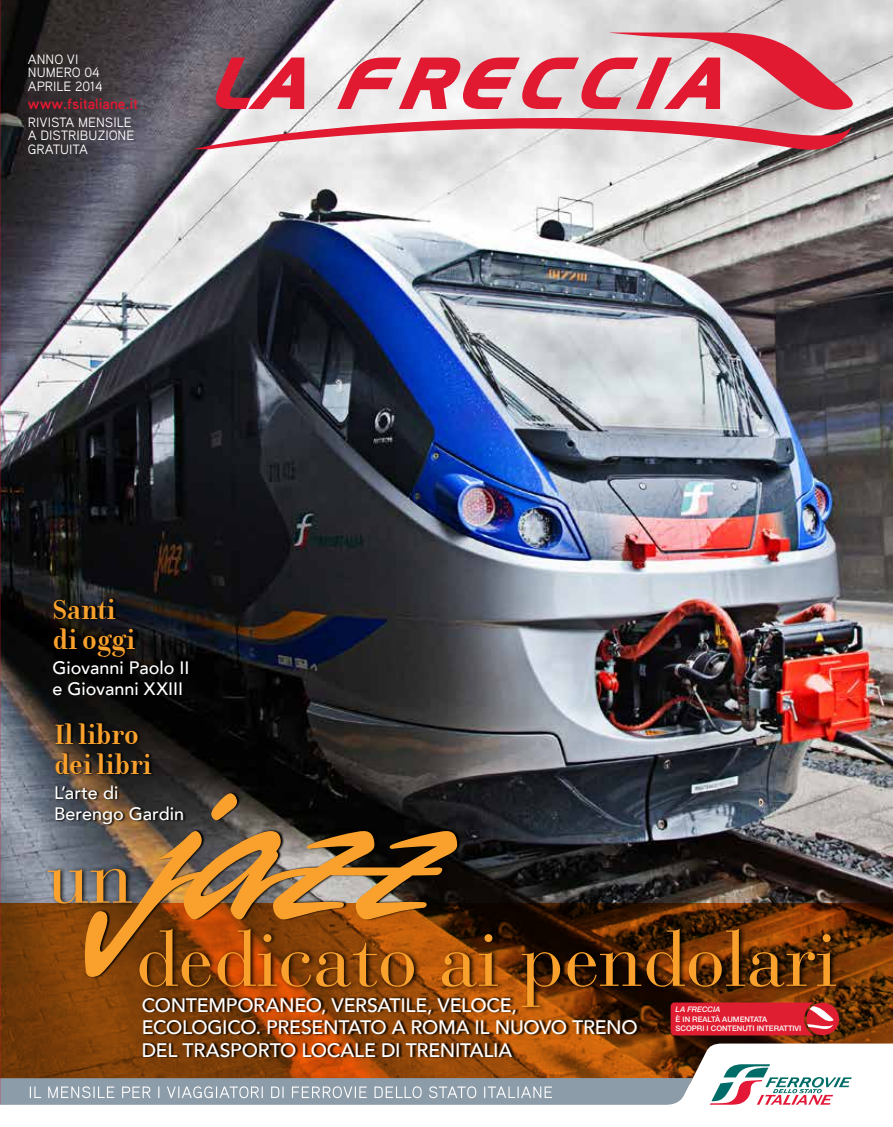
<style>
.page{position:relative;width:893px;height:1127px;background:#fff}
.page>*{position:absolute;margin:0;border:0;box-sizing:border-box;transform-origin:0 0}
.t1{font:78px "Bauer Bodoni";color:#f9a12c}
.t2{font:700 30px/30px "Donatora Display";letter-spacing:-.02em;color:#f9a12c}
.t3{font:500 19.5px/22.5px "Avenir LT";letter-spacing:-.015em;color:#fff}
.t4{font:500 18px/21px "Avenir LT";color:#fff}
.t5{font:700 15px "Aaux Pro";color:#e11931}
.t6{font:13.5px/13.5px "Aaux Pro";color:#fff}
.t7{font:500 7.65px/9.1px "Helvetica Neue LT Std";color:#fff}
.t8{font:italic 500 7.65px "Helvetica Neue LT Std";color:#fff}
</style>
<div class="page">
<img style="left:0;top:0;width:893px;height:902px">
<svg style="left:0;top:902px;width:893px;height:141px;background:#653007"></svg>
<svg style="left:143px;top:1011px;width:498px;height:32px;background:#7f3b06"></svg>
<svg style="left:85px;top:791px;width:376px;height:188px;background:#1f1d1b"></svg>
<svg style="left:211px;top:793px;width:26px;height:27px"></svg>
<img style="left:82px;top:831px;width:375px;height:147px">
<div style="left:45px;top:864px;width:93px;height:44px;background:#000;opacity:.9"></div>
<div style="left:137px;top:924px;width:705px;height:87px;background:#000;opacity:.9"></div>
<svg style="left:54px;top:597px;width:138px;height:99px;background:#0d0c0d"></svg>
<svg style="left:55px;top:721px;width:132px;height:105px;background:#302924"></svg>
<svg style="left:193px;top:33px;width:679px;height:124px;background:#d59fa6"></svg>
<svg style="left:0;top:1043px;width:893px;height:62px"></svg>
<div style="left:806px;top:1002px;width:33px;height:33px;background:#e01e32;border-radius:50%"></div>
<svg style="left:671px;top:1002px;width:166px;height:33px;background:#db2737"></svg>
<p class="t6" style="left:28px;top:52px;width:76px">ANNO VI<br>NUMERO 04<br>APRILE 2014</p>
<p class="t5" style="left:28px;top:94px;width:111px">www.fsitaliane.it</p>
<p class="t6" style="left:28px;top:115px;width:108px">RIVISTA MENSILE<br>A DISTRIBUZIONE<br>GRATUITA</p>
<h2 class="t2" style="left:53px;top:594px;width:84px">Santi di oggi</h2>
<p class="t4" style="left:53px;top:657px;width:138px">Giovanni Paolo II e Giovanni XXIII</p>
<h2 class="t2" style="left:54px;top:719px;width:100px">Il libro dei libri</h2>
<p class="t4" style="left:54px;top:783px;width:132px">L’arte di<br>Berengo Gardin</p>
<h1 class="t1" style="left:46px;top:829px;width:88px">un</h1>
<h1 class="t1" style="left:135px;top:912px;width:704px">dedicato ai pendolari</h1>
<p class="t3" style="left:142px;top:994px;width:498px">CONTEMPORANEO, VERSATILE, VELOCE,<br>ECOLOGICO. PRESENTATO A ROMA IL NUOVO TRENO<br>DEL TRASPORTO LOCALE DI TRENITALIA</p>
<p class="t8" style="left:676px;top:1005px;width:46px">LA FRECCIA</p>
<p class="t7" style="left:676px;top:1014px;width:127px">È IN REALTÀ AUMENTATA<br>SCOPRI I CONTENUTI INTERATTIVI</p>
</div>
